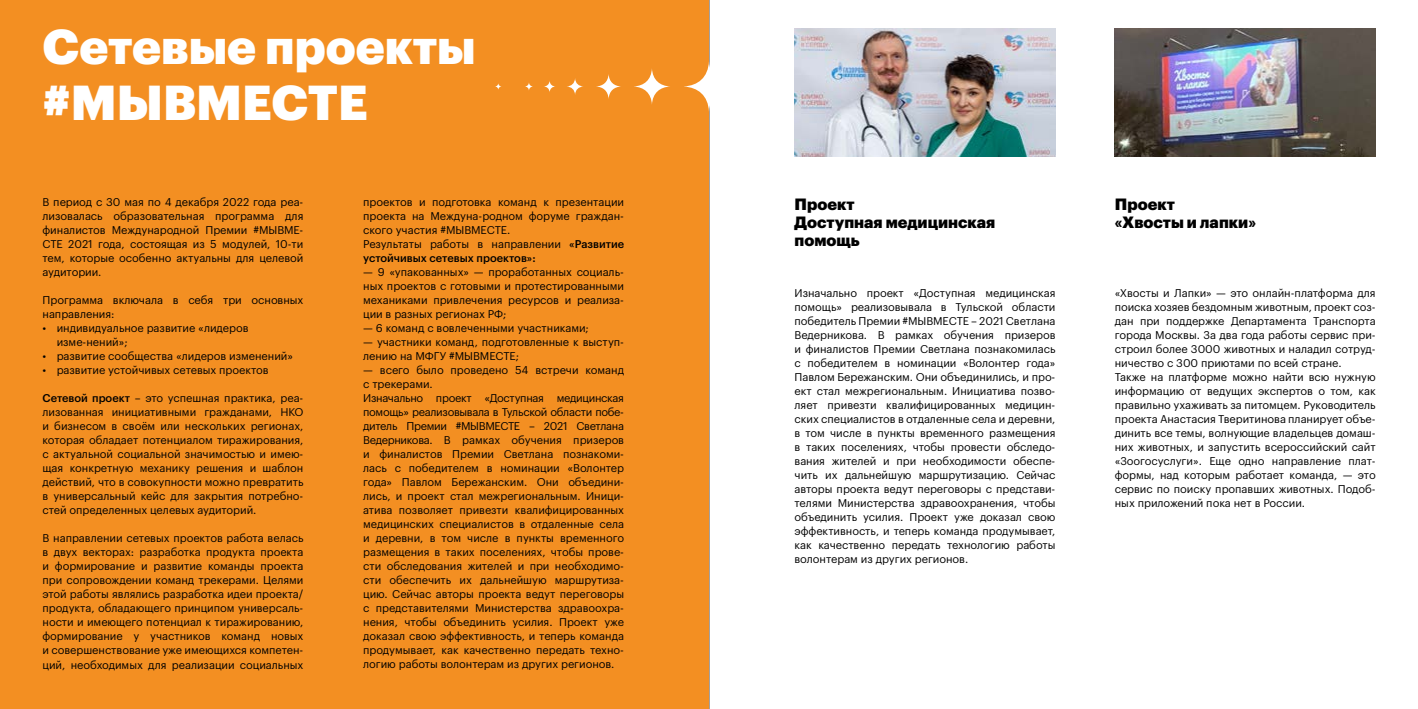
<style>
.page{position:relative;width:1418px;height:709px;background:#fff}
.page>*{position:absolute;margin:0;border:0;box-sizing:border-box;transform-origin:0 0}
.t1{font:900 48px/56px "Graphik LCG";color:#fff}
.t2{font:900 16px/18px "Graphik LCG";color:#000}
.t3{font:11px/14px "Graphik LCG";color:#000}
.s1{font-weight:500}
</style>
<div class="page">
<div style="left:0;top:0;width:709px;height:709px;background:#f38f22"></div>
<svg style="left:684px;top:61px;width:26px;height:51px"></svg>
<svg style="left:634px;top:69px;width:36px;height:35px"></svg>
<svg style="left:596px;top:74px;width:25px;height:25px"></svg>
<svg style="left:567px;top:78px;width:16px;height:17px"></svg>
<svg style="left:544px;top:81px;width:11px;height:11px"></svg>
<svg style="left:525px;top:82px;width:8px;height:9px"></svg>
<svg style="left:495px;top:83px;width:7px;height:7px"></svg>
<img style="left:794px;top:28px;width:261px;height:129px">
<img style="left:1114px;top:29px;width:261px;height:128px">
<h1 class="t1" style="left:43px;top:14px;width:435px">Сетевые проекты #МЫВМЕСТЕ</h1>
<p class="t3" style="left:43px;top:194px;width:262px;text-align:justify">В период с 30 мая по 4 декабря 2022 года реа&shy;лизовалась образовательная программа для финалистов Международной Премии #МЫВМЕ-СТЕ 2021 года, состоящая из 5 модулей, 10-ти тем, которые особенно актуальны для целевой аудитории.</p>
<p class="t3" style="left:43px;top:292px;width:262px">Программа включала в себя три основных направления:</p>
<p class="t3" style="left:57px;top:320px;width:193px;text-indent:-14px">• индивидуальное развитие «лидеров изме-нений»;</p>
<p class="t3" style="left:43px;top:348px;width:252px">• развитие сообщества «лидеров изменений»</p>
<p class="t3" style="left:43px;top:362px;width:227px">• развитие устойчивых сетевых проектов</p>
<p class="t3" style="left:43px;top:390px;width:262px;text-align:justify"><span class="s1">Сетевой проект</span> – это успешная практика, реа&shy;лизованная инициативными гражданами, НКО и бизнесом в своём или нескольких регионах, которая обладает потенциалом тиражирования, с актуальной социальной значимостью и имею&shy;щая конкретную механику решения и шаблон действий, что в совокупности можно превратить в универсальный кейс для закрытия потребно&shy;стей определенных целевых аудиторий.</p>
<p class="t3" style="left:43px;top:530px;width:262px;text-align:justify">В направлении сетевых проектов работа велась в двух векторах: разработка продукта проекта и формирование и развитие команды проекта при сопровождении команд трекерами. Целями этой работы являлись разработка идеи проекта/ продукта, обладающего принципом универсаль&shy;ности и имеющего потенциал к тиражированию, формирование у участников команд новых и совершенствование уже имеющихся компетен&shy;ций, необходимых для реализации социальных</p>
<p class="t3" style="left:363px;top:194px;width:262px">проектов и подготовка команд к презентации проекта на Междуна-родном форуме граждан&shy;ского участия #МЫВМЕСТЕ.<br>Результаты работы в направлении <span class="s1">«Развитие устойчивых сетевых проектов»:</span></p>
<p class="t3" style="left:363px;top:264px;width:262px;text-align:justify">— 9 «упакованных» — проработанных социаль&shy;ных проектов с готовыми и протестированными механиками привлечения ресурсов и реализа&shy;ции в разных регионах РФ;</p>
<p class="t3" style="left:363px;top:320px;width:227px">— 6 команд с вовлеченными участниками;</p>
<p class="t3" style="left:363px;top:334px;width:262px">— участники команд, подготовленные к выступ&shy;лению на МФГУ #МЫВМЕСТЕ;</p>
<p class="t3" style="left:363px;top:362px;width:262px">— всего было проведено 54 встречи команд с трекерами.<br>Изначально проект «Доступная медицинская помощь» реализовывала в Тульской области побе&shy;дитель Премии #МЫВМЕСТЕ – 2021 Светлана Ведерникова. В рамках обучения призеров и финалистов Премии Светлана познакоми&shy;лась с победителем в номинации «Волонтер года» Павлом Бережанским. Они объедини&shy;лись, и проект стал межрегиональным. Иници&shy;атива позволяет привезти квалифицированных медицинских специалистов в отдаленные села и деревни, в том числе в пункты временного размещения в таких поселениях, чтобы прове&shy;сти обследования жителей и при необходимо&shy;сти обеспечить их дальнейшую маршрутиза&shy;цию. Сейчас авторы проекта ведут переговоры с представителями Министерства здравоохра&shy;нения, чтобы объединить усилия. Проект уже доказал свою эффективность, и теперь команда продумывает, как качественно передать техно&shy;логию работы волонтерам из других регионов.</p>
<h2 class="t2" style="left:794px;top:194px;width:202px">Проект<br>Доступная медицинская помощь</h2>
<p class="t3" style="left:794px;top:285px;width:262px;text-align:justify">Изначально проект «Доступная медицинская помощь» реализовывала в Тульской области победитель Премии #МЫВМЕСТЕ – 2021 Светлана Ведерникова. В рамках обучения призеров и финалистов Премии Светлана познакомилась с победителем в номинации «Волонтер года» Павлом Бережанским. Они объединились, и про&shy;ект стал межрегиональным. Инициатива позво&shy;ляет привезти квалифицированных медицин&shy;ских специалистов в отдаленные села и деревни, в том числе в пункты временного размещения в таких поселениях, чтобы провести обследо&shy;вания жителей и при необходимости обеспе&shy;чить их дальнейшую маршрутизацию. Сейчас авторы проекта ведут переговоры с представи&shy;телями Министерства здравоохранения, чтобы объединить усилия. Проект уже доказал свою эффективность, и теперь команда продумывает, как качественно передать технологию работы волонтерам из других регионов.</p>
<h2 class="t2" style="left:1114px;top:194px;width:143px">Проект<br>«Хвосты и лапки»</h2>
<p class="t3" style="left:1114px;top:285px;width:262px">«Хвосты и Лапки» — это онлайн-платформа для поиска хозяев бездомным животным, проект соз&shy;дан при поддержке Департамента Транспорта города Москвы. За два года работы сервис при&shy;строил более 3000 животных и наладил сотруд&shy;ничество с 300 приютами по всей стране.<br>Также на платформе можно найти всю нужную информацию от ведущих экспертов о том, как правильно ухаживать за питомцем. Руководитель проекта Анастасия Тверитинова планирует объе&shy;динить все темы, волнующие владельцев домаш&shy;них животных, и запустить всероссийский сайт «Зоогосуслуги». Еще одно направление плат&shy;формы, над которым работает команда, — это сервис по поиску пропавших животных. Подоб&shy;ных приложений пока нет в России.</p>
</div>
